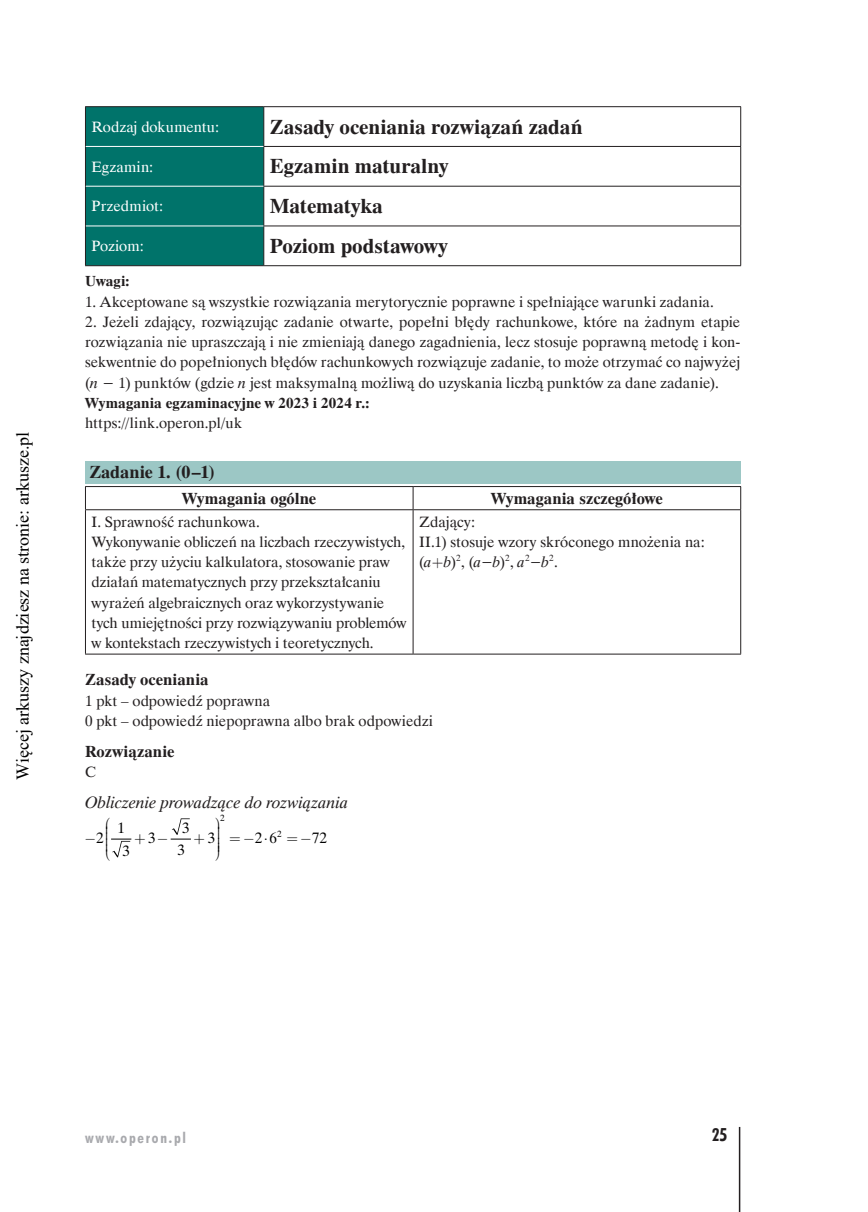
<style>
.page{position:relative;width:868px;height:1212px;background:#fff}
.page>*{position:absolute;margin:0;border:0;box-sizing:border-box;transform-origin:0 0}
.t1{font:700 21px "Dutch 801 EU";color:#231f20}
.t2{font:18px "Times New Roman";color:#000}
.t3{font:700 18px "Dutch 801 EU";color:#231f20}
.t4{font:18px "Futura Bd Cn EU";color:#231f20}
.t5{font:700 16.5px "Dutch 801 EU";color:#231f20}
.t6{font:italic 16.5px "Dutch 801 EU";letter-spacing:.005em;color:#231f20}
.t7{font:15px/20.2px "Dutch 801 EU";color:#231f20}
.t8{font:15px "Dutch 801 EU";letter-spacing:.005em;color:#fff}
.t9{font:15px/22.5px "Dutch 801 EU";color:#000;text-align:center}
.t10{font:15px "Futura Bd Cn EU";letter-spacing:.12em;color:#a8a9ad}
.t11{font:700 15px "Dutch 801 EU";letter-spacing:.005em;color:#231f20}
.t12{font:9px "Dutch 801 EU";color:#000}
.s1{font-style:italic}
.s2{font-weight:700}
</style>
<div class="page">
<hr style="left:738px;top:1127px;width:2px;height:85px;background:#231f20">
<div style="left:85px;top:461px;width:655px;height:22px;background:#9cc7c5"></div>
<div style="left:86px;top:107px;width:177px;height:158px;background:#00736a"></div>
<hr style="left:85px;top:106px;width:179px;height:1px;background:#231f20">
<hr style="left:85px;top:107px;width:1px;height:39px;background:#231f20">
<hr style="left:264px;top:106px;width:477px;height:1px;background:#231f20">
<hr style="left:740px;top:107px;width:1px;height:39px;background:#231f20">
<hr style="left:85px;top:146px;width:1px;height:40px;background:#231f20">
<hr style="left:263px;top:146px;width:478px;height:1px;background:#231f20">
<hr style="left:740px;top:147px;width:1px;height:39px;background:#231f20">
<hr style="left:85px;top:186px;width:1px;height:40px;background:#231f20">
<hr style="left:263px;top:186px;width:478px;height:1px;background:#231f20">
<hr style="left:740px;top:187px;width:1px;height:39px;background:#231f20">
<hr style="left:85px;top:226px;width:1px;height:39px;background:#231f20">
<hr style="left:263px;top:226px;width:478px;height:1px;background:#231f20">
<hr style="left:740px;top:226px;width:1px;height:39px;background:#231f20">
<hr style="left:85px;top:265px;width:179px;height:1px;background:#231f20">
<hr style="left:264px;top:265px;width:477px;height:1px;background:#231f20">
<hr style="left:263px;top:107px;width:1px;height:39px;background:#231f20">
<hr style="left:263px;top:147px;width:1px;height:39px;background:#231f20">
<hr style="left:263px;top:187px;width:1px;height:39px;background:#231f20">
<hr style="left:263px;top:226px;width:1px;height:39px;background:#231f20">
<hr style="left:86px;top:146px;width:177px;height:1px;background:#fff">
<hr style="left:86px;top:186px;width:177px;height:1px;background:#fff">
<hr style="left:86px;top:226px;width:177px;height:1px;background:#fff">
<hr style="left:85px;top:486px;width:328px;height:1px;background:#231f20">
<svg style="left:85px;top:487px;width:1px;height:22px"></svg>
<hr style="left:413px;top:486px;width:328px;height:1px;background:#231f20">
<svg style="left:740px;top:487px;width:1px;height:22px"></svg>
<hr style="left:85px;top:509px;width:328px;height:1px;background:#231f20">
<hr style="left:85px;top:510px;width:1px;height:144px;background:#231f20">
<hr style="left:413px;top:509px;width:328px;height:1px;background:#231f20">
<hr style="left:740px;top:510px;width:1px;height:144px;background:#231f20">
<hr style="left:85px;top:654px;width:328px;height:1px;background:#231f20">
<hr style="left:413px;top:654px;width:328px;height:1px;background:#231f20">
<svg style="left:412px;top:487px;width:1px;height:22px"></svg>
<hr style="left:412px;top:510px;width:1px;height:144px;background:#231f20">
<svg style="left:171px;top:818px;width:20px;height:22px"></svg>
<svg style="left:111px;top:838px;width:21px;height:20px"></svg>
<p class="t2" style="left:10px;top:780px;width:350px;rotate:-90deg">Więcej arkuszy znajdziesz na stronie: arkusze.pl</p>
<p class="t8" style="left:91px;top:118px;width:129px">Rodzaj dokumentu:</p>
<h1 class="t1" style="left:270px;top:114px;width:314px">Zasady oceniania rozwiązań zadań</h1>
<p class="t8" style="left:91px;top:157px;width:63px">Egzamin:</p>
<h1 class="t1" style="left:270px;top:154px;width:180px">Egzamin maturalny</h1>
<p class="t8" style="left:91px;top:197px;width:73px">Przedmiot:</p>
<h1 class="t1" style="left:270px;top:193px;width:114px">Matematyka</h1>
<p class="t8" style="left:91px;top:237px;width:54px">Poziom:</p>
<h1 class="t1" style="left:270px;top:233px;width:179px">Poziom podstawowy</h1>
<p class="t11" style="left:85px;top:272px;width:46px">Uwagi:</p>
<p class="t7" style="left:85px;top:292px;width:630px">1. Akceptowane są wszystkie rozwiązania merytorycznie poprawne i spełniające warunki zadania.</p>
<p class="t7" style="left:85px;top:312px;width:656px">2. Jeżeli zdający, rozwiązując zadanie otwarte, popełni błędy rachunkowe, które na żadnym etapie rozwiązania nie upraszczają i nie zmieniają danego zagadnienia, lecz stosuje poprawną metodę i kon&shy;sekwentnie do popełnionych błędów rachunkowych rozwiązuje zadanie, to może otrzymać co najwyżej (<span class="s1">n</span> − 1) punktów (gdzie <span class="s1">n</span> jest maksymalną możliwą do uzyskania liczbą punktów za dane zadanie).<br><span class="s2">Wymagania egzaminacyjne w 2023 i 2024 r.:</span></p>
<p class="t7" style="left:85px;top:413px;width:158px">https://link.operon.pl/uk</p>
<p class="t3" style="left:89px;top:461px;width:127px">Zadanie 1. (0–1)</p>
<p class="t5" style="left:182px;top:488px;width:135px">Wymagania ogólne</p>
<p class="t5" style="left:491px;top:488px;width:173px">Wymagania szczegółowe</p>
<p class="t7" style="left:91px;top:512px;width:316px">I. Sprawność rachunkowa.<br>Wykonywanie obliczeń na liczbach rzeczywistych, także przy użyciu kalkulatora, stosowanie praw działań matematycznych przy przekształcaniu wyrażeń algebraicznych oraz wykorzystywanie tych umiejętności przy rozwiązywaniu problemów w kontekstach rzeczywistych i teoretycznych.</p>
<p class="t7" style="left:419px;top:512px;width:287px">Zdający:<br>II.1) stosuje wzory skróconego mnożenia na: (<span class="s1">a b</span>)<sup>2</sup>, (<span class="s1">a</span>−<span class="s1">b</span>)<sup>2</sup>, <span class="s1">a</span><sup>2</sup>−<span class="s1">b</span><sup>2</sup>.</p>
<p class="t5" style="left:85px;top:670px;width:125px">Zasady oceniania</p>
<p class="t7" style="left:85px;top:690px;width:349px">1 pkt – odpowiedź poprawna<br>0 pkt – odpowiedź niepoprawna albo brak odpowiedzi</p>
<p class="t5" style="left:85px;top:741px;width:91px">Rozwiązanie</p>
<p class="t7" style="left:85px;top:762px;width:12px">C</p>
<p class="t6" style="left:85px;top:792px;width:265px">Obliczenie prowadzące do rozwiązania</p>
<p class="t9" style="left:84px;top:827px;width:21px">−2</p>
<p class="t9" style="left:148px;top:827px;width:22px">3−</p>
<p class="t9" style="left:300px;top:827px;width:28px">−72</p>
<p class="t12" style="left:220px;top:812px;width:6px">2</p>
<p class="t9" style="left:117px;top:817px;width:14px">1<br>3</p>
<p class="t9" style="left:177px;top:818px;width:13px;line-height:21.1px">3<br>3</p>
<p class="t9" style="left:208px;top:827px;width:9px">3</p>
<p class="t9" style="left:255px;top:827px;width:23px">2 6</p>
<p class="t12" style="left:277px;top:828px;width:6px">2</p>
<p class="t10" style="left:85px;top:1128px;width:103px">www.operon.pl</p>
<p class="t4" style="left:711px;top:1123px;width:17px">25</p>
</div>
